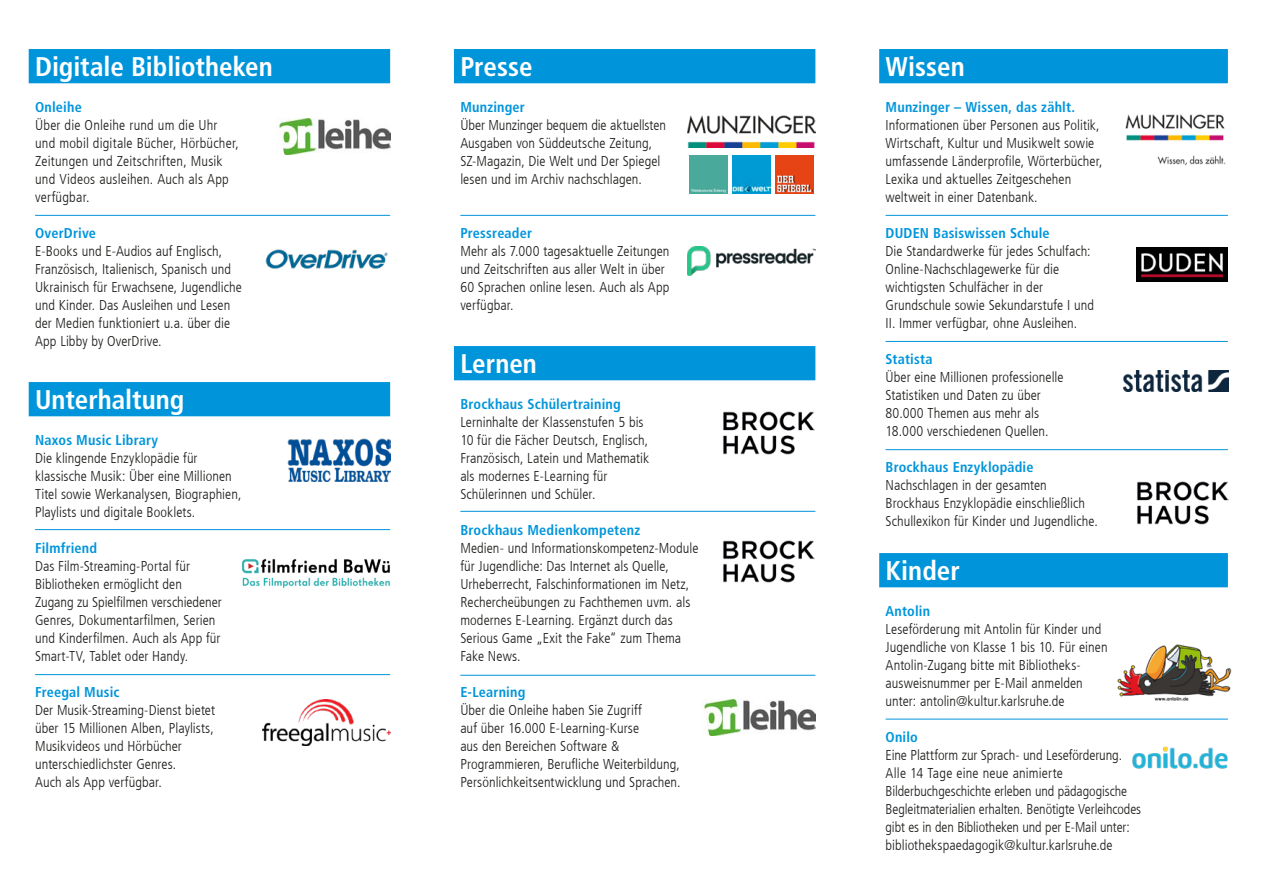
<style>
.page{position:relative;width:1263px;height:893px;background:#fff}
.page>*{position:absolute;margin:0;border:0;box-sizing:border-box;transform-origin:0 0}
.t1{font:700 condensed 27px "Frutiger For Karlsruhe";color:#fff}
.t2{font:300 condensed 14.25px/18px "Frutiger For Karlsruhe";letter-spacing:.005em;color:#1d1d1b}
.t3{font:700 condensed 14.25px "Frutiger For Karlsruhe";letter-spacing:.015em;color:#0095db}
</style>
<div class="page">
<img style="left:1117px;top:644px;width:115px;height:57px">
<div style="left:29px;top:49px;width:361px;height:34px;background:#0095db"></div>
<div style="left:29px;top:382px;width:361px;height:34px;background:#0095db"></div>
<div style="left:454px;top:49px;width:361px;height:34px;background:#0095db"></div>
<div style="left:454px;top:346px;width:361px;height:34px;background:#0095db"></div>
<div style="left:879px;top:49px;width:349px;height:34px;background:#0095db"></div>
<div style="left:879px;top:553px;width:349px;height:34px;background:#0095db"></div>
<img style="left:703px;top:699px;width:112px;height:36px">
<img style="left:276px;top:118px;width:114px;height:36px">
<img style="left:688px;top:115px;width:127px;height:33px">
<img style="left:1125px;top:114px;width:101px;height:52px">
<img style="left:265px;top:249px;width:123px;height:20px">
<img style="left:287px;top:439px;width:103px;height:43px">
<img style="left:1123px;top:371px;width:105px;height:20px">
<img style="left:1137px;top:482px;width:91px;height:42px">
<img style="left:723px;top:412px;width:92px;height:42px">
<img style="left:723px;top:540px;width:92px;height:43px">
<img style="left:1136px;top:248px;width:92px;height:33px">
<img style="left:241px;top:558px;width:149px;height:30px">
<img style="left:263px;top:699px;width:127px;height:47px">
<img style="left:689px;top:156px;width:39px;height:38px">
<img style="left:732px;top:156px;width:39px;height:38px">
<img style="left:775px;top:156px;width:39px;height:38px">
<img style="left:688px;top:247px;width:127px;height:28px">
<hr style="left:35px;top:215px;width:355px;height:1px;background:#0095db">
<hr style="left:35px;top:529px;width:355px;height:1px;background:#0095db">
<hr style="left:35px;top:674px;width:355px;height:1px;background:#0095db">
<hr style="left:460px;top:675px;width:355px;height:1px;background:#0095db">
<hr style="left:460px;top:511px;width:355px;height:1px;background:#0095db">
<hr style="left:460px;top:215px;width:355px;height:1px;background:#0095db">
<hr style="left:885px;top:215px;width:343px;height:1px;background:#0095db">
<hr style="left:885px;top:341px;width:343px;height:1px;background:#0095db">
<hr style="left:885px;top:449px;width:343px;height:1px;background:#0095db">
<hr style="left:885px;top:719px;width:343px;height:1px;background:#0095db">
<img style="left:1132px;top:746px;width:96px;height:23px">
<h1 class="t1" style="left:35px;top:50px;width:239px">Digitale Bibliotheken</h1>
<p class="t3" style="left:35px;top:98px;width:48px">Onleihe</p>
<p class="t2" style="left:35px;top:116px;width:205px">Über die Onleihe rund um die Uhr und mobil digitale Bücher, Hörbücher,<br>Zeitungen und Zeitschriften, Musik und Videos ausleihen. Auch als App verfügbar.</p>
<p class="t3" style="left:35px;top:224px;width:62px">OverDrive</p>
<p class="t2" style="left:35px;top:242px;width:208px">E-Books und E-Audios auf Englisch, Französisch, Italienisch, Spanisch und Ukrainisch für Erwachsene, Jugendliche und Kinder. Das Ausleihen und Lesen der Medien funktioniert u.a. über die App Libby by OverDrive.</p>
<h1 class="t1" style="left:35px;top:383px;width:151px">Unterhaltung</h1>
<p class="t3" style="left:35px;top:431px;width:125px">Naxos Music Library</p>
<p class="t2" style="left:35px;top:449px;width:208px">Die klingende Enzyklopädie für klassische Musik: Über eine Millionen Titel sowie Werkanalysen, Biographien, Playlists und digitale Booklets.</p>
<p class="t3" style="left:35px;top:539px;width:64px">Filmfriend</p>
<p class="t2" style="left:35px;top:557px;width:188px">Das Film-Streaming-Portal für Bibliotheken ermöglicht den Zugang zu Spielfilmen verschiedener Genres, Dokumentarfilmen, Serien und Kinderfilmen. Auch als App für Smart-TV, Tablet oder Handy.</p>
<p class="t3" style="left:35px;top:683px;width:86px">Freegal Music</p>
<p class="t2" style="left:35px;top:701px;width:181px">Der Musik-Streaming-Dienst bietet über 15 Millionen Alben, Playlists,<br>Musikvideos und Hörbücher unterschiedlichster Genres.<br>Auch als App verfügbar.</p>
<h1 class="t1" style="left:460px;top:50px;width:74px">Presse</h1>
<p class="t3" style="left:460px;top:98px;width:66px">Munzinger</p>
<p class="t2" style="left:460px;top:116px;width:207px">Über Munzinger bequem die aktuellsten Ausgaben von Süddeutsche Zeitung, SZ-Magazin, Die Welt und Der Spiegel lesen und im Archiv nachschlagen.</p>
<p class="t3" style="left:460px;top:224px;width:73px">Pressreader</p>
<p class="t2" style="left:460px;top:242px;width:211px">Mehr als 7.000 tagesaktuelle Zeitungen und Zeitschriften aus aller Welt in über<br>60 Sprachen online lesen. Auch als App verfügbar.</p>
<h1 class="t1" style="left:460px;top:347px;width:78px">Lernen</h1>
<p class="t3" style="left:460px;top:395px;width:162px">Brockhaus Schülertraining</p>
<p class="t2" style="left:460px;top:413px;width:190px">Lerninhalte der Klassenstufen 5 bis 10 für die Fächer Deutsch, Englisch, Französisch, Latein und Mathematik als modernes E-Learning für Schülerinnen und Schüler.</p>
<p class="t3" style="left:460px;top:521px;width:181px">Brockhaus Medienkompetenz</p>
<p class="t2" style="left:460px;top:539px;width:240px">Medien- und Informationskompetenz-Module für Jugendliche: Das Internet als Quelle, Urheberrecht, Falschinformationen im Netz, Rechercheübungen zu Fachthemen uvm. als modernes E-Learning. Ergänzt durch das Serious Game „Exit the Fake“ zum Thema Fake News.</p>
<p class="t3" style="left:460px;top:683px;width:67px">E-Learning</p>
<p class="t2" style="left:460px;top:701px;width:222px">Über die Onleihe haben Sie Zugriff<br>auf über 16.000 E-Learning-Kurse<br>aus den Bereichen Software &amp; Programmieren, Berufliche Weiterbildung, Persönlichkeitsentwicklung und Sprachen.</p>
<h1 class="t1" style="left:885px;top:50px;width:81px">Wissen</h1>
<p class="t3" style="left:885px;top:98px;width:191px">Munzinger – Wissen, das zählt.</p>
<p class="t2" style="left:885px;top:116px;width:218px">Informationen über Personen aus Politik, Wirtschaft, Kultur und Musikwelt sowie umfassende Länderprofile, Wörterbücher, Lexika und aktuelles Zeitgeschehen weltweit in einer Datenbank.</p>
<p class="t3" style="left:885px;top:224px;width:166px">DUDEN Basiswissen Schule</p>
<p class="t2" style="left:885px;top:242px;width:210px">Die Standardwerke für jedes Schulfach:<br>Online-Nachschlagewerke für die wichtigsten Schulfächer in der Grundschule sowie Sekundarstufe I und II. Immer verfügbar, ohne Ausleihen.</p>
<p class="t3" style="left:885px;top:350px;width:49px">Statista</p>
<p class="t2" style="left:885px;top:368px;width:180px">Über eine Millionen professionelle<br>Statistiken und Daten zu über<br>80.000 Themen aus mehr als<br>18.000 verschiedenen Quellen.</p>
<p class="t3" style="left:885px;top:458px;width:149px">Brockhaus Enzyklopädie</p>
<p class="t2" style="left:885px;top:476px;width:214px">Nachschlagen in der gesamten<br>Brockhaus Enzyklopädie einschließlich<br>Schullexikon für Kinder und Jugendliche.</p>
<h1 class="t1" style="left:885px;top:554px;width:76px">Kinder</h1>
<p class="t3" style="left:885px;top:602px;width:46px">Antolin</p>
<p class="t2" style="left:885px;top:620px;width:224px">Leseförderung mit Antolin für Kinder und Jugendliche von Klasse 1 bis 10. Für einen Antolin-Zugang bitte mit Bibliotheks&shy;ausweisnummer per E-Mail anmelden unter: antolin@kultur.karlsruhe.de</p>
<p class="t3" style="left:885px;top:728px;width:34px">Onilo</p>
<p class="t2" style="left:885px;top:746px;width:257px">Eine Plattform zur Sprach- und Leseförderung.<br>Alle 14 Tage eine neue animierte Bilderbuchgeschichte erleben und pädagogische Begleitmaterialien erhalten. Benötigte Verleihcodes gibt es in den Bibliotheken und per E-Mail unter: bibliothekspaedagogik@kultur.karlsruhe.de</p>
</div>
